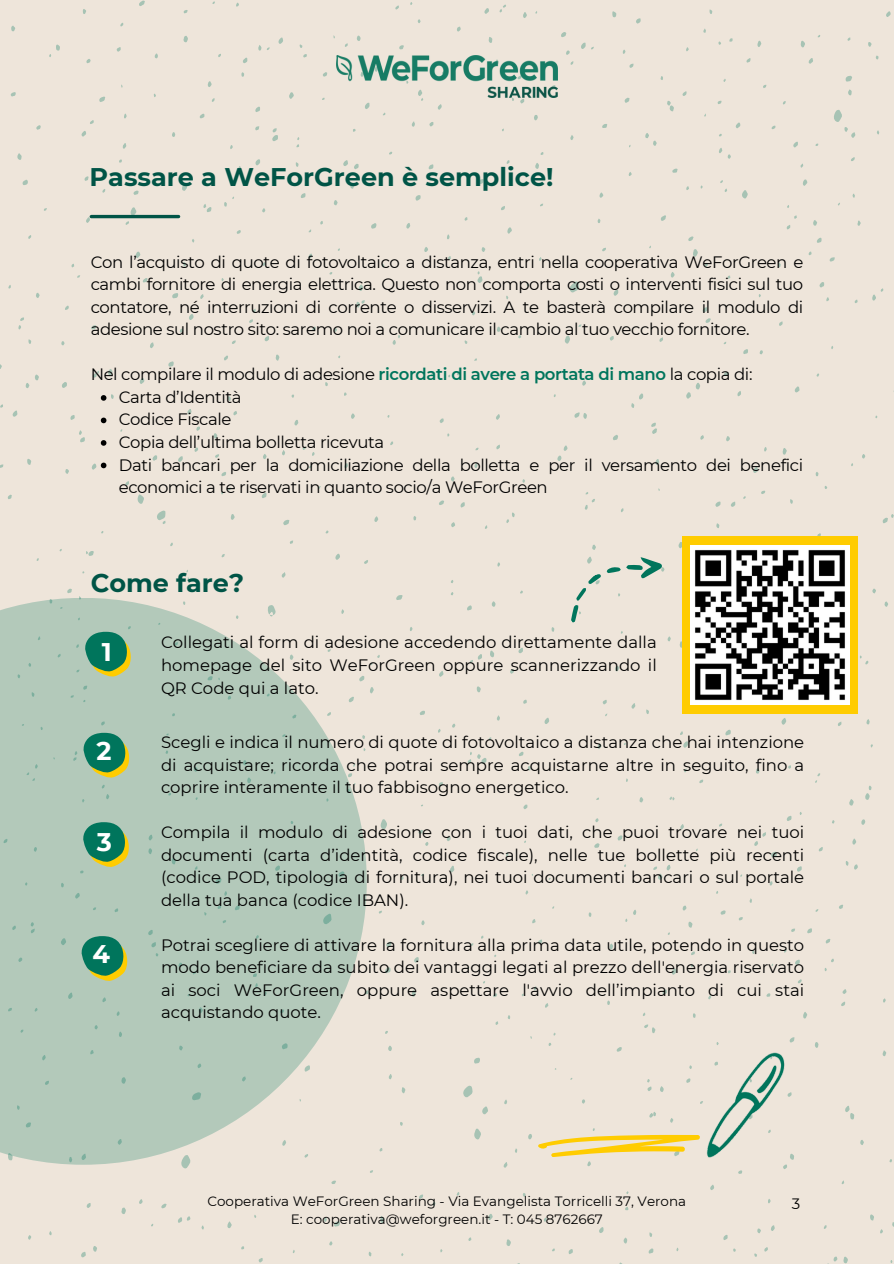
<style>
.page{position:relative;width:894px;height:1264px;background:#fff}
.page>*{position:absolute;margin:0;border:0;box-sizing:border-box;transform-origin:0 0}
.t1{font:700 25.5px "Montserrat";color:#005446}
.t2{font:700 25.5px "Montserrat";color:#fff}
.t3{font:16.5px/22.5px "Montserrat";letter-spacing:-.025em;color:#000;text-align:justify}
.t4{font:15px "Montserrat";color:#000}
.t5{font:13.5px "Montserrat";color:#000}
.s1{font-weight:600;color:#00755c}
</style>
<div class="page">
<div style="left:0;top:0;width:893px;height:1263px;background:#eee5da"></div>
<img style="left:336px;top:55px;width:221px;height:42px">
<hr style="left:91px;top:215px;width:87px;height:3px;background:#005446">
<svg style="left:101px;top:395px;width:5px;height:6px"></svg>
<svg style="left:101px;top:417px;width:5px;height:6px"></svg>
<svg style="left:101px;top:440px;width:5px;height:6px"></svg>
<svg style="left:101px;top:462px;width:5px;height:6px"></svg>
<div style="left:681px;top:536px;width:176px;height:177px;background:#fc0"></div>
<img style="left:690px;top:545px;width:159px;height:159px">
<svg style="left:565px;top:550px;width:98px;height:73px;background:#dcdcd0"></svg>
<svg style="left:0;top:598px;width:366px;height:566px;background:#bccdbf"></svg>
<svg style="left:85px;top:631px;width:46px;height:45px;background:#4b9467"></svg>
<svg style="left:83px;top:732px;width:46px;height:45px;background:#4b9467"></svg>
<svg style="left:83px;top:822px;width:46px;height:44px;background:#499366"></svg>
<svg style="left:82px;top:936px;width:45px;height:44px;background:#479264"></svg>
<img style="left:686px;top:1044px;width:118px;height:124px">
<svg style="left:537px;top:1131px;width:163px;height:28px;background:#f3dc8d"></svg>
<p class="t1" style="left:89px;top:162px;width:465px">Passare a WeForGreen è semplice!</p>
<h2 class="t3" style="left:91px;top:251px;width:714px">Con l’acquisto di quote di fotovoltaico a distanza, entri nella cooperativa WeForGreen e cambi fornitore di energia elettrica. Questo non comporta costi o interventi fisici sul tuo contatore, né interruzioni di corrente o disservizi. A te basterà compilare il modulo di adesione sul nostro sito: saremo noi a comunicare il cambio al tuo vecchio fornitore.</h2>
<h2 class="t3" style="left:91px;top:363px;width:663px">Nel compilare il modulo di adesione <span class="s1">ricordati di avere a portata di mano</span> la copia di:</h2>
<p class="t3" style="left:119px;top:386px;width:124px">Carta d’Identità</p>
<p class="t3" style="left:119px;top:408px;width:114px">Codice Fiscale</p>
<p class="t3" style="left:119px;top:431px;width:267px">Copia dell’ultima bolletta ricevuta</p>
<p class="t3" style="left:119px;top:453px;width:686px">Dati bancari per la domiciliazione della bolletta e per il versamento dei benefici economici a te riservati in quanto socio/a WeForGreen</p>
<p class="t1" style="left:91px;top:567px;width:155px">Come fare?</p>
<p class="t2" style="left:102px;top:636px;width:11px">1</p>
<h1 class="t2" style="left:96px;top:735px;width:17px">2</h1>
<p class="t2" style="left:97px;top:826px;width:17px">3</p>
<p class="t2" style="left:92px;top:938px;width:19px">4</p>
<p class="t3" style="left:161px;top:631px;width:497px">Collegati al form di adesione accedendo direttamente dalla homepage del sito WeForGreen oppure scannerizzando il QR Code qui a lato.</p>
<p class="t3" style="left:161px;top:731px;width:644px">Scegli e indica il numero di quote di fotovoltaico a distanza che hai intenzione di acquistare; ricorda che potrai sempre acquistarne altre in seguito, fino a coprire interamente il tuo fabbisogno energetico.</p>
<p class="t3" style="left:161px;top:821px;width:644px">Compila il modulo di adesione con i tuoi dati, che puoi trovare nei tuoi documenti (carta d’identità, codice fiscale), nelle tue bollette più recenti (codice POD, tipologia di fornitura), nei tuoi documenti bancari o sul portale della tua banca (codice IBAN).</p>
<p class="t3" style="left:161px;top:933px;width:644px">Potrai scegliere di attivare la fornitura alla prima data utile, potendo in questo modo beneficiare da subito dei vantaggi legati al prezzo dell'energia riservato ai soci WeForGreen, oppure aspettare l'avvio dell’impianto di cui stai acquistando quote.</p>
<p class="t5" style="left:207px;top:1193px;width:480px">Cooperativa WeForGreen Sharing - Via Evangelista Torricelli 37, Verona</p>
<p class="t5" style="left:291px;top:1211px;width:313px">E: cooperativa@weforgreen.it - T: 045 8762667</p>
<h1 class="t4" style="left:791px;top:1193px;width:10px">3</h1>
</div>
